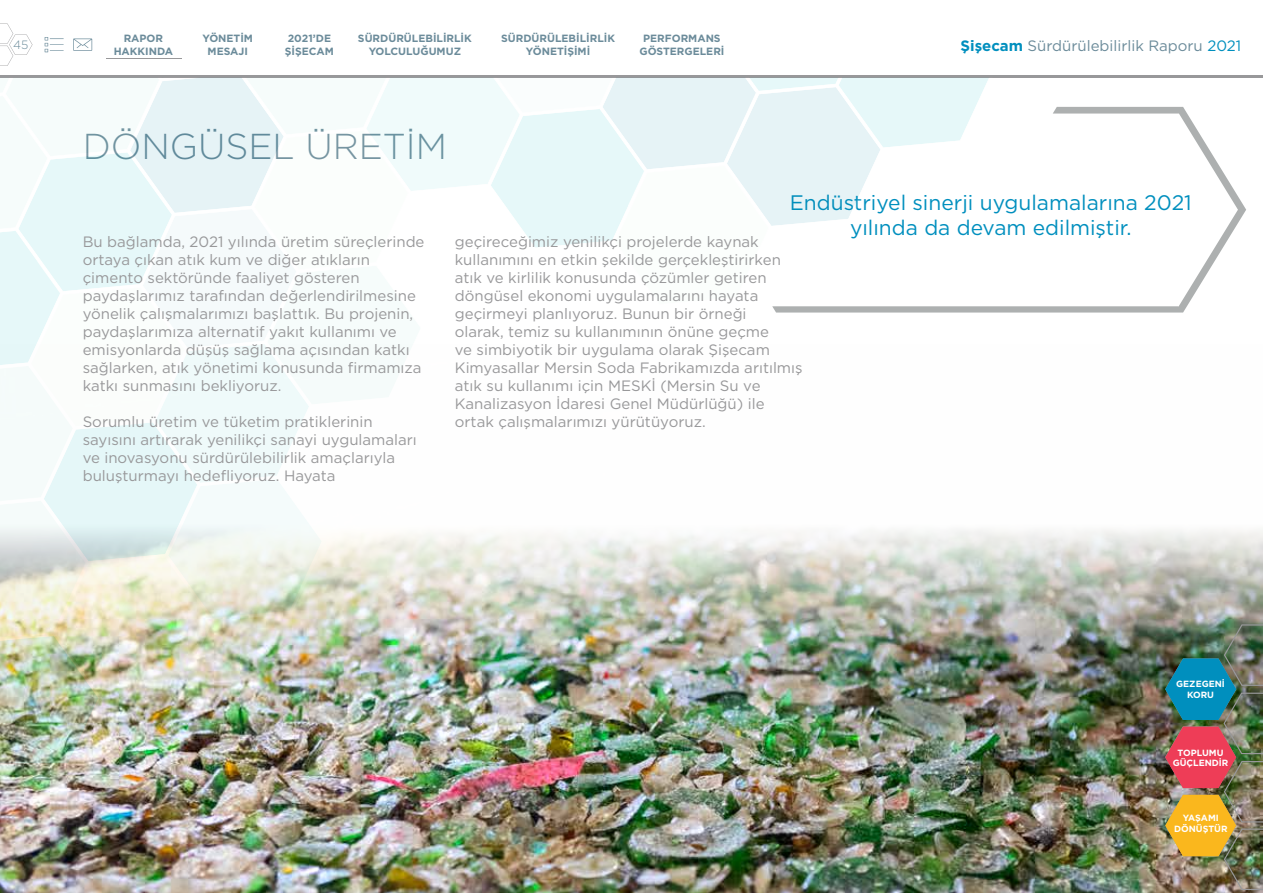
<style>
.page{position:relative;width:1263px;height:893px;background:#fff}
.page>*{position:absolute;margin:0;border:0;box-sizing:border-box;transform-origin:0 0}
.t1{font:300 36px "Gotham";color:#6b8b9a}
.t2{font:21px/25.2px "Gotham";color:#008fbe;text-align:center}
.t3{font:15px/18px "Gotham";color:#98989a}
.t4{font:15px "Gotham";color:#6b8b9a}
.t5{font:300 12px "Gotham";color:#6b8b9a}
.t6{font:700 10.5px/12.6px "Gotham";color:#6b8b9a;text-align:center}
.t7{font:700 9px/10.8px "Gotham";color:#fff;text-align:center}
.s1{font-weight:700;color:#008fbe}
.s2{color:#008fbe}
</style>
<div class="page">
<svg style="left:0;top:24px;width:33px;height:42px"></svg>
<hr style="left:0;top:75px;width:1262px;height:3px;background:#98989a">
<svg style="left:45px;top:37px;width:19px;height:15px"></svg>
<svg style="left:73px;top:39px;width:19px;height:12px"></svg>
<hr style="left:106px;top:59px;width:76px;height:1px;background:#98989a">
<svg style="left:993px;top:107px;width:253px;height:206px"></svg>
<img style="left:0;top:530px;width:1263px;height:363px">
<img style="left:0;top:78px;width:993px;height:685px">
<img style="left:1165px;top:624px;width:98px;height:266px">
<p class="t6" style="left:114px;top:32px;width:61px">RAPOR<br>HAKKINDA</p>
<p class="t6" style="left:202px;top:32px;width:52px">YÖNETİM<br>MESAJI</p>
<p class="t6" style="left:285px;top:32px;width:51px;text-align:left">2021’DE<br>ŞİŞECAM</p>
<p class="t6" style="left:358px;top:32px;width:115px">SÜRDÜRÜLEBİLİRLİK<br>YOLCULUĞUMUZ</p>
<p class="t6" style="left:501px;top:32px;width:115px">SÜRDÜRÜLEBI LI RLI K<br>YÖNETIŞI MI</p>
<p class="t6" style="left:639px;top:32px;width:87px">PERFORMANS<br>GÖSTERGELERİ</p>
<p class="t5" style="left:13px;top:37px;width:17px">45</p>
<p class="t4" style="left:960px;top:36px;width:282px"><span class="s1">Şişecam</span> Sürdürülebilirlik Raporu <span class="s2">2021</span></p>
<h1 class="t1" style="left:83px;top:124px;width:366px">DÖNGÜSEL ÜRETI M</h1>
<p class="t3" style="left:83px;top:233px;width:343px">Bu bağlamda, 2021 yılında üretim süreçlerinde ortaya çıkan atık kum ve diğer atıkların çimento sektöründe faaliyet gösteren paydaşlarımız tarafından değerlendirilmesine yönelik çalışmalarımızı başlattık. Bu projenin, paydaşlarımıza alternatif yakıt kullanımı ve emisyonlarda düşüş sağlama açısından katkı sağlarken, atık yönetimi konusunda firmamıza katkı sunmasını bekliyoruz.</p>
<p class="t3" style="left:83px;top:413px;width:336px">Sorumlu üretim ve tüketim pratiklerinin sayısını artırarak yenilikçi sanayi uygulamaları ve inovasyonu sürdürülebilirlik amaçlarıyla buluşturmayı hedefliyoruz. Hayata</p>
<h2 class="t2" style="left:790px;top:190px;width:403px">Endüstriyel sinerji uygulamalarına 2021 yılında da devam edilmiştir.</h2>
<p class="t3" style="left:455px;top:233px;width:349px">geçireceğimiz yenilikçi projelerde kaynak kullanımını en etkin şekilde gerçekleştirirken atık ve kirlilik konusunda çözümler getiren döngüsel ekonomi uygulamalarını hayata geçirmeyi planlıyoruz. Bunun bir örneği<br>olarak, temiz su kullanımının önüne geçme<br>ve simbiyotik bir uygulama olarak Şişecam Kimyasallar Mersin Soda Fabrikamızda arıtılmış atık su kullanımı için MESKİ (Mersin Su ve Kanalizasyon İdaresi Genel Müdürlüğü) ile ortak çalışmalarımızı yürütüyoruz.</p>
<p class="t7" style="left:1176px;top:679px;width:49px">GEZEGENI<br>KORU</p>
<p class="t7" style="left:1173px;top:747px;width:57px">TOPLUMU<br>GÜÇLENDİR</p>
<p class="t7" style="left:1174px;top:812px;width:55px">YAŞAMI<br>DÖNÜŞTÜR</p>
</div>
